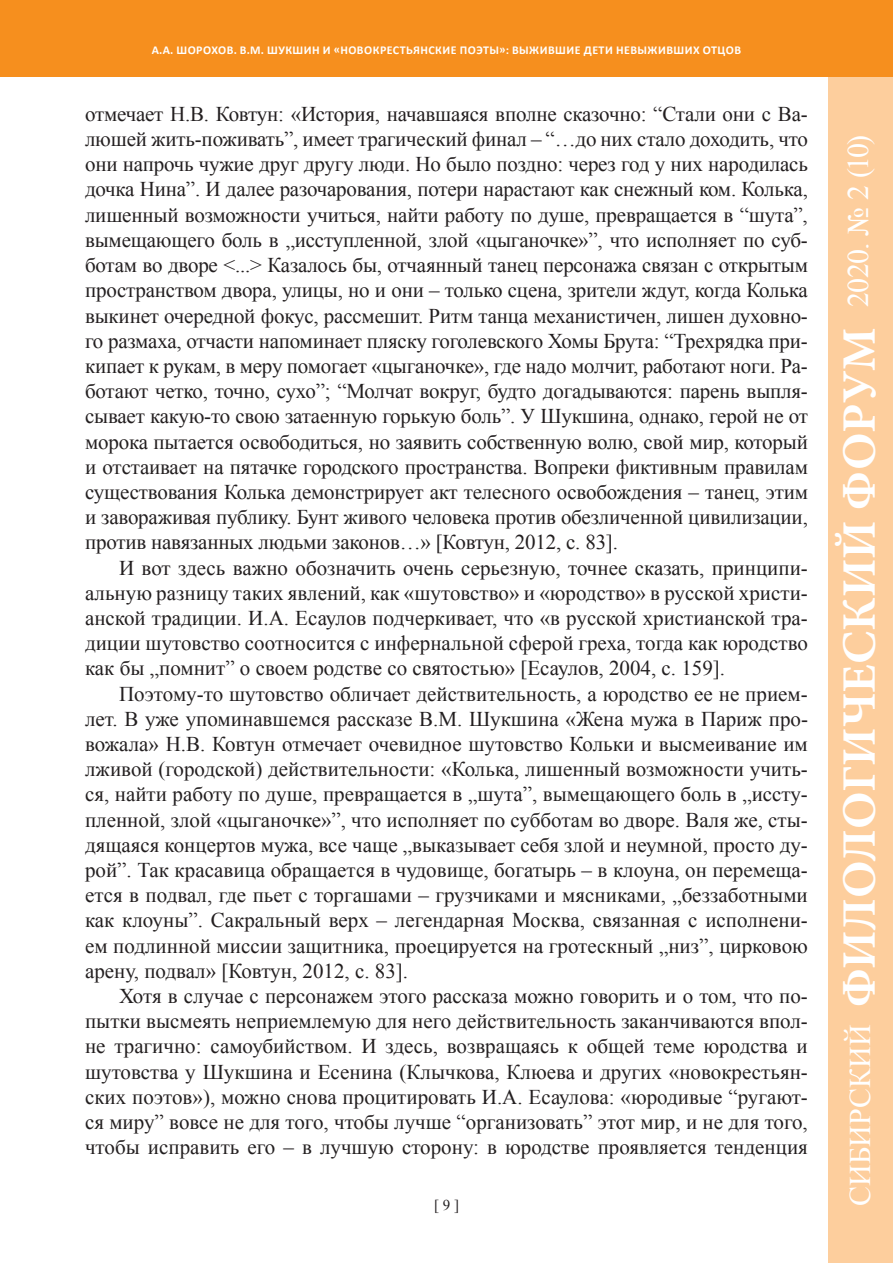
<style>
.page{position:relative;width:893px;height:1263px;background:#fff}
.page>*{position:absolute;margin:0;border:0;box-sizing:border-box;transform-origin:0 0}
.t1{font:700 48px "Minion Pro";color:#fff}
.t2{font:30px "Times New Roman";letter-spacing:-.005em;color:#fff}
.t3{font:21px/25.2px "Times New Roman";color:#231f20;text-align:justify}
.t4{font:15px "Times New Roman";color:#231f20}
.t5{font:700 12px "Calibri";letter-spacing:.04em;color:#fff}
</style>
<div class="page">
<div style="left:828px;top:0;width:65px;height:1263px;background:#fdce9d"></div>
<div style="left:0;top:0;width:893px;height:77px;background:#f68f1e"></div>
<p class="t5" style="left:152px;top:43px;width:60px">А.А. Шорохов</p>
<p class="t5" style="left:234px;top:43px;width:509px">. В.М. ШУКШИН И «НОВОКРЕСТЬЯНСКИЕ ПОЭТЫ»: ВЫЖИВШИЕ ДЕТИ НЕВЫЖИВШИХ ОТЦОВ</p>
<p class="t3" style="left:85px;top:101px;width:724px">отмечает Н.В. Ковтун: «История, начавшаяся вполне сказочно: “Стали они с Ва&shy;люшей жить-поживать”, имеет трагический финал – “…до них стало доходить, что они напрочь чужие друг другу люди. Но было поздно: через год у них народилась дочка Нина”. И далее разочарования, потери нарастают как снежный ком. Колька, лишенный возможности учиться, найти работу по душе, превращается в “шута”, вымещающего боль в „исступленной, злой «цыганочке»”, что исполняет по суб&shy;ботам во дворе &lt;...&gt; Казалось бы, отчаянный танец персонажа связан с открытым пространством двора, улицы, но и они – только сцена, зрители ждут, когда Колька выкинет очередной фокус, рассмешит. Ритм танца механистичен, лишен духовно&shy;го размаха, отчасти напоминает пляску гоголевского Хомы Брута: “Трехрядка при&shy;кипает к рукам, в меру помогает «цыганочке», где надо молчит, работают ноги. Ра&shy;ботают четко, точно, сухо”; “Молчат вокруг, будто догадываются: парень выпля&shy;сывает какую-то свою затаенную горькую боль”. У Шукшина, однако, герой не от морока пытается освободиться, но заявить собственную волю, свой мир, который и отстаивает на пятачке городского пространства. Вопреки фиктивным правилам существования Колька демонстрирует акт телесного освобождения – танец, этим и завораживая публику. Бунт живого человека против обезличенной цивилизации, против навязанных людьми законов…» [Ковтун, 2012, с. 83].</p>
<p class="t3" style="left:85px;top:555px;width:724px;text-indent:34px">И вот здесь важно обозначить очень серьезную, точнее сказать, принципи&shy;альную разницу таких явлений, как «шутовство» и «юродство» в русской христи&shy;анской традиции. И.А. Есаулов подчеркивает, что «в русской христианской тра&shy;диции шутовство соотносится с инфернальной сферой греха, тогда как юродство как бы „помнит” о своем родстве со святостью» [Есаулов, 2004, с. 159].</p>
<p class="t3" style="left:85px;top:681px;width:724px;text-indent:34px">Поэтому-то шутовство обличает действительность, а юродство ее не прием&shy;лет. В уже упоминавшемся рассказе В.М. Шукшина «Жена мужа в Париж про&shy;вожала» Н.В. Ковтун отмечает очевидное шутовство Кольки и высмеивание им лживой (городской) действительности: «Колька, лишенный возможности учить&shy;ся, найти работу по душе, превращается в „шута”, вымещающего боль в „иссту&shy;пленной, злой «цыганочке»”, что исполняет по субботам во дворе. Валя же, сты&shy;дящаяся концертов мужа, все чаще „выказывает себя злой и неумной, просто ду&shy;рой”. Так красавица обращается в чудовище, богатырь – в клоуна, он перемеща&shy;ется в подвал, где пьет с торгашами – грузчиками и мясниками, „беззаботными как клоуны”. Сакральный верх – легендарная Москва, связанная с исполнени&shy;ем подлинной миссии защитника, проецируется на гротескный „низ”, цирковою арену, подвал» [Ковтун, 2012, с. 83].</p>
<p class="t3" style="left:85px;top:983px;width:724px;text-indent:34px">Хотя в случае с персонажем этого рассказа можно говорить и о том, что по&shy;пытки высмеять неприемлемую для него действительность заканчиваются впол&shy;не трагично: самоубийством. И здесь, возвращаясь к общей теме юродства и шутовства у Шукшина и Есенина (Клычкова, Клюева и других «новокрестьян&shy;ских поэтов»), можно снова процитировать И.А. Есаулова: «юродивые “ругают&shy;ся миру” вовсе не для того, чтобы лучше “организовать” этот мир, и не для того, чтобы исправить его – в лучшую сторону: в юродстве проявляется тенденция</p>
<p class="t4" style="left:434px;top:1194px;width:26px">[ 9 ]</p>
<h2 class="t2" style="left:838px;top:307px;width:174px;rotate:-90deg">2020. № 2 (10)</h2>
<h1 class="t1" style="left:831px;top:1007px;width:681px;rotate:-90deg">ФИЛОЛОГИЧЕСКИЙ ФОРУМ</h1>
<h2 class="t2" style="left:840px;top:1206px;width:183px;rotate:-90deg">СИБИРСКИЙ</h2>
</div>
